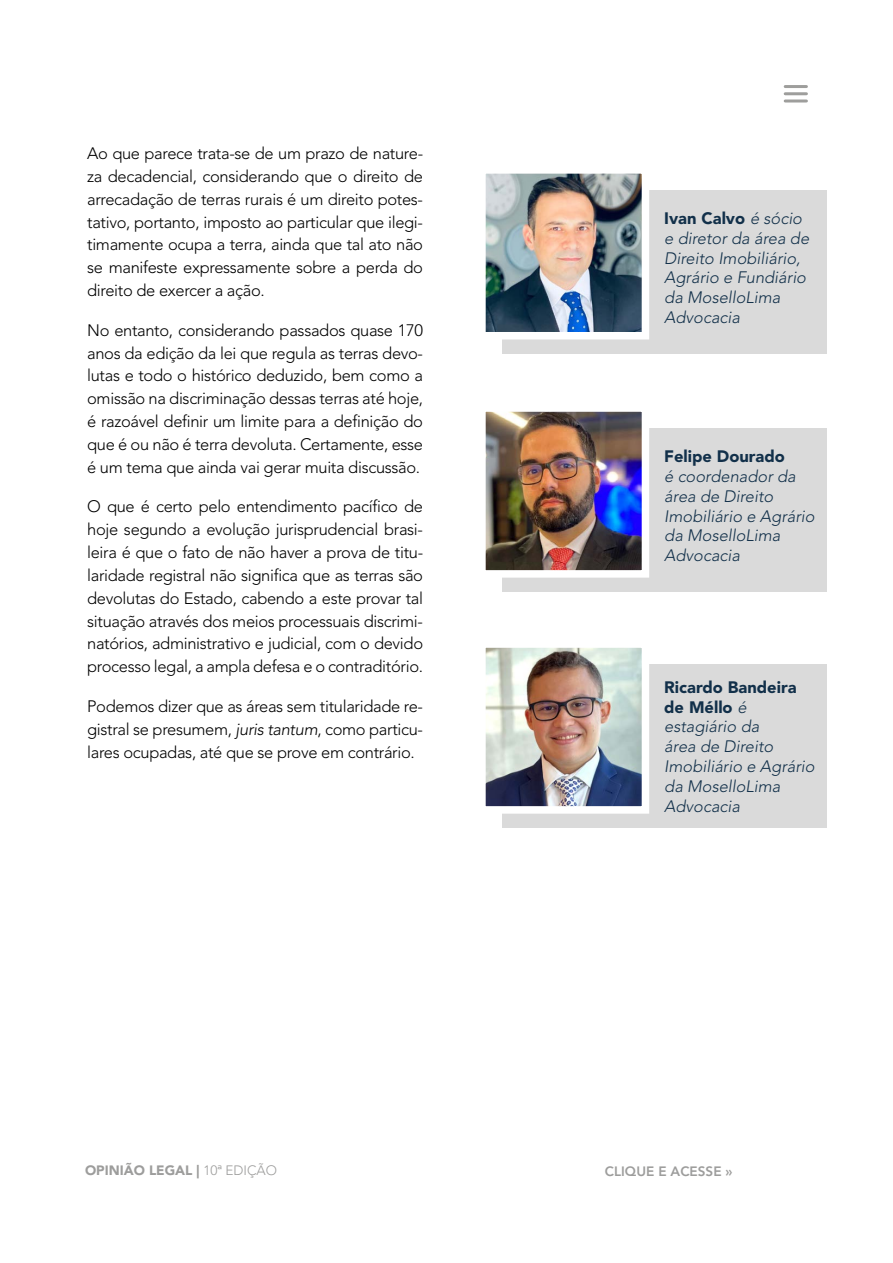
<style>
.page{position:relative;width:893px;height:1263px;background:#fff}
.page>*{position:absolute;margin:0;border:0;box-sizing:border-box;transform-origin:0 0}
.t1{font:300 16.5px/22.8px "Avenir LT Std";letter-spacing:-.02em;color:#000;text-align:justify}
.t2{font:italic 300 16.5px/19.8px "Avenir LT Std";color:#12304a}
.t3{font:900 16.5px "Avenir LT Std";color:#12304a}
.t4{font:900 13.5px "Avenir LT Std";color:#9d9d9c}
.t5{font:800 13.5px "Avenir LT Std";color:#9d9d9c}
.s1{font-style:italic}
.s2{font-weight:900;font-style:normal}
.s3{font-weight:300}
</style>
<div class="page">
<hr style="left:785px;top:85px;width:21px;height:3px;background:#9e9e9c">
<hr style="left:785px;top:92px;width:21px;height:3px;background:#9e9e9c">
<hr style="left:785px;top:99px;width:21px;height:3px;background:#9e9e9c">
<div style="left:502px;top:190px;width:325px;height:164px;background:#dadada"></div>
<div style="left:502px;top:428px;width:325px;height:164px;background:#dadada"></div>
<div style="left:502px;top:664px;width:325px;height:164px;background:#dadada"></div>
<img style="left:487px;top:175px;width:153px;height:155px">
<div style="left:478px;top:166px;width:171px;height:173px;border:8px solid #fff"></div>
<img style="left:487px;top:413px;width:153px;height:156px">
<div style="left:478px;top:404px;width:171px;height:174px;border:8px solid #fff"></div>
<img style="left:487px;top:649px;width:153px;height:156px">
<div style="left:478px;top:640px;width:171px;height:174px;border:8px solid #fff"></div>
<p class="t1" style="left:87px;top:142px;width:337px">Ao que parece trata-se de um prazo de nature&shy;za decadencial, considerando que o direito de arrecadação de terras rurais é um direito potes&shy;tativo, portanto, imposto ao particular que ilegi&shy;timamente ocupa a terra, ainda que tal ato não se manifeste expressamente sobre a perda do direito de exercer a ação.</p>
<p class="t1" style="left:87px;top:319px;width:337px">No entanto, considerando passados quase 170 anos da edição da lei que regula as terras devo&shy;lutas e todo o histórico deduzido, bem como a omissão na discriminação dessas terras até hoje, é razoável definir um limite para a definição do que é ou não é terra devoluta. Certamente, esse é um tema que ainda vai gerar muita discussão.</p>
<p class="t1" style="left:87px;top:495px;width:337px">O que é certo pelo entendimento pacífico de hoje segundo a evolução jurisprudencial brasi&shy;leira é que o fato de não haver a prova de titu&shy;laridade registral não significa que as terras são devolutas do Estado, cabendo a este provar tal situação através dos meios processuais discrimi&shy;natórios, administrativo e judicial, com o devido processo legal, a ampla defesa e o contraditório.</p>
<p class="t1" style="left:87px;top:695px;width:337px">Podemos dizer que as áreas sem titularidade re&shy;gistral se presumem, <span class="s1">juris tantum</span>, como particu&shy;lares ocupadas, até que se prove em contrário.</p>
<p class="t2" style="left:664px;top:209px;width:146px"><span class="s2">Ivan Calvo</span> é sócio e diretor da área de<br>Direito Imobiliário,<br>Agrário e Fundiário da MoselloLima<br>Advocacia</p>
<p class="t3" style="left:664px;top:446px;width:122px">Felipe Dourado</p>
<p class="t2" style="left:664px;top:467px;width:152px">é coordenador da área de Direito<br>Imobiliário e Agrário da MoselloLima<br>Advocacia</p>
<p class="t2" style="left:664px;top:677px;width:152px"><span class="s2">Ricardo Bandeira de Méllo</span> é estagiário da<br>área de Direito<br>Imobiliário e Agrário da MoselloLima<br>Advocacia</p>
<p class="t4" style="left:85px;top:1162px;width:194px">OPINIÃO LEGAL | <span class="s3">10a EDIÇÃO</span></p>
<p class="t5" style="left:605px;top:1164px;width:129px">CLIQUE E ACESSE »</p>
</div>
